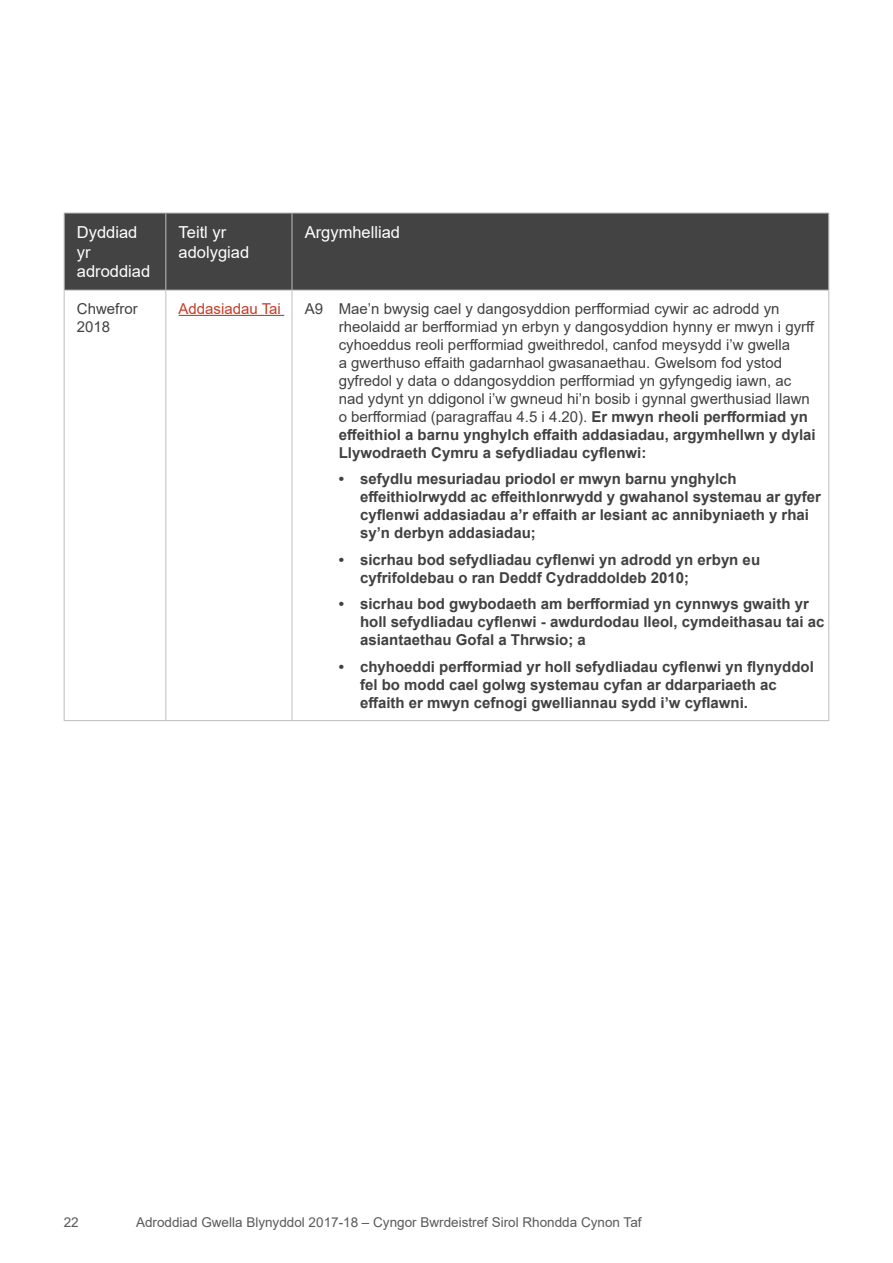
<style>
.page{position:relative;width:893px;height:1263px;background:#fff}
.page>*{position:absolute;margin:0;border:0;box-sizing:border-box;transform-origin:0 0}
.Table_header_text{font:16.5px/19.8px "Arial";color:#fff}
.Table_text{font:700 15px/18px "Arial";color:#414042}
.Table_text-2{font:15px/18px "Arial";color:#414042}
.Table_text-3{font:15px "Arial";color:#c53c26}
.t1{font:13.5px "Arial";color:#58595b}
.s1{font-weight:700}
</style>
<div class="page">
<div style="left:65px;top:214px;width:763px;height:76px;background:#434343"></div>
<hr style="left:64px;top:213px;width:102px;height:1px;background:#bcbec0">
<hr style="left:64px;top:213px;width:1px;height:77px;background:#bcbec0">
<hr style="left:166px;top:213px;width:126px;height:1px;background:#bcbec0">
<hr style="left:165px;top:213px;width:1px;height:77px;background:#bcbec0">
<hr style="left:292px;top:213px;width:537px;height:1px;background:#bcbec0">
<hr style="left:292px;top:213px;width:1px;height:77px;background:#bcbec0">
<hr style="left:828px;top:213px;width:1px;height:77px;background:#bcbec0">
<hr style="left:64px;top:290px;width:102px;height:1px;background:#bcbec0">
<hr style="left:64px;top:290px;width:1px;height:430px;background:#bcbec0">
<hr style="left:166px;top:290px;width:126px;height:1px;background:#bcbec0">
<hr style="left:165px;top:290px;width:1px;height:430px;background:#bcbec0">
<hr style="left:292px;top:290px;width:537px;height:1px;background:#bcbec0">
<hr style="left:292px;top:290px;width:1px;height:430px;background:#bcbec0">
<hr style="left:828px;top:290px;width:1px;height:430px;background:#bcbec0">
<hr style="left:64px;top:720px;width:102px;height:1px;background:#bcbec0">
<hr style="left:166px;top:720px;width:126px;height:1px;background:#bcbec0">
<hr style="left:292px;top:720px;width:537px;height:1px;background:#bcbec0">
<hr style="left:179px;top:315px;width:105px;height:1px;background:#c53c26">
<p class="Table_header_text" style="left:77px;top:222px;width:75px">Dyddiad yr adroddiad</p>
<p class="Table_header_text" style="left:179px;top:222px;width:72px">Teitl yr adolygiad</p>
<p class="Table_header_text" style="left:305px;top:222px;width:97px">Argymhelliad</p>
<p class="Table_text-2" style="left:77px;top:299px;width:62px">Chwefror<br>2018</p>
<p class="Table_text-3" style="left:179px;top:298px;width:104px">Addasiadau Tai</p>
<p class="Table_text-2" style="left:339px;top:299px;width:478px;text-indent:-34px">A9 Mae’n bwysig cael y dangosyddion perfformiad cywir ac adrodd yn rheolaidd ar berfformiad yn erbyn y dangosyddion hynny er mwyn i gyrff cyhoeddus reoli perfformiad gweithredol, canfod meysydd i’w gwella<br>a gwerthuso effaith gadarnhaol gwasanaethau. Gwelsom fod ystod gyfredol y data o ddangosyddion perfformiad yn gyfyngedig iawn, ac nad ydynt yn ddigonol i’w gwneud hi’n bosib i gynnal gwerthusiad llawn o berfformiad (paragraffau 4.5 i 4.20). <span class="s1">Er mwyn rheoli perfformiad yn effeithiol a barnu ynghylch effaith addasiadau, argymhellwn y dylai Llywodraeth Cymru a sefydliadau cyflenwi:</span></p>
<p class="Table_text" style="left:360px;top:470px;width:463px;text-indent:-21px">• sefydlu mesuriadau priodol er mwyn barnu ynghylch effeithiolrwydd ac effeithlonrwydd y gwahanol systemau ar gyfer cyflenwi addasiadau a’r effaith ar lesiant ac annibyniaeth y rhai sy’n derbyn addasiadau;</p>
<p class="Table_text" style="left:360px;top:551px;width:402px;text-indent:-21px">• sicrhau bod sefydliadau cyflenwi yn adrodd yn erbyn eu cyfrifoldebau o ran Deddf Cydraddoldeb 2010;</p>
<p class="Table_text" style="left:360px;top:595px;width:466px;text-indent:-21px">• sicrhau bod gwybodaeth am berfformiad yn cynnwys gwaith yr holl sefydliadau cyflenwi - awdurdodau lleol, cymdeithasau tai ac asiantaethau Gofal a Thrwsio; a</p>
<p class="Table_text" style="left:360px;top:658px;width:455px;text-indent:-21px">• chyhoeddi perfformiad yr holl sefydliadau cyflenwi yn flynyddol fel bo modd cael golwg systemau cyfan ar ddarpariaeth ac effaith er mwyn cefnogi gwelliannau sydd i’w cyflawni.</p>
<p class="t1" style="left:64px;top:1213px;width:17px">22</p>
<p class="t1" style="left:136px;top:1213px;width:507px">Adroddiad Gwella Blynyddol 2017-18 – Cyngor Bwrdeistref Sirol Rhondda Cynon Taf</p>
</div>
